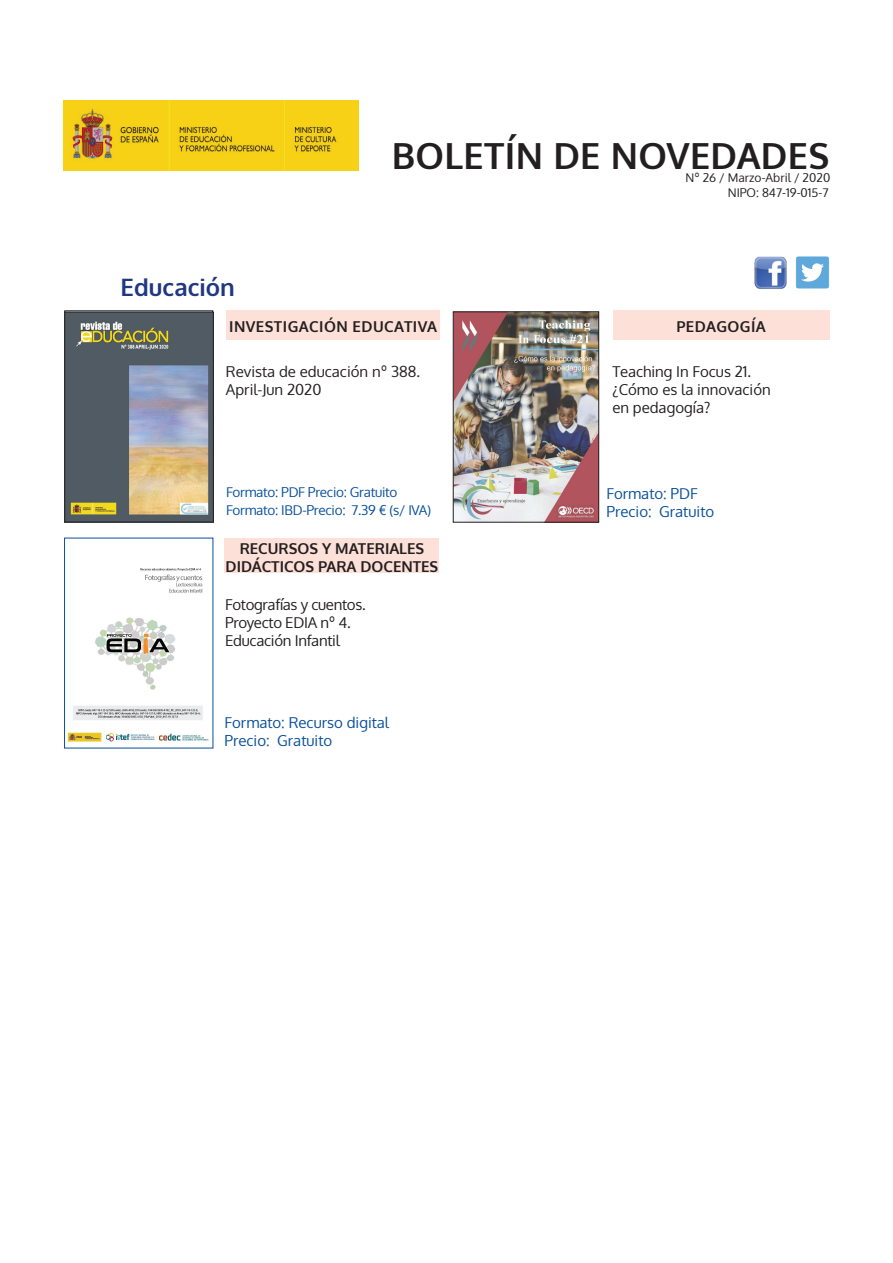
<style>
.page{position:relative;width:893px;height:1263px;background:#fff}
.page>*{position:absolute;margin:0;border:0;box-sizing:border-box;transform-origin:0 0}
.t1{font:700 36px "Oxygen";letter-spacing:.01em;color:#231f20}
.t2{font:700 24px "Oxygen";color:#203781}
.t3{font:15px/18px "Oxygen";color:#231f20}
.t4{font:15px/18px "Oxygen";color:#09509b}
.t5{font:15px/18px "Oxygen";letter-spacing:-.02em;color:#231f20}
.t6{font:700 15px/18px "Oxygen";color:#231f20;text-align:center}
.t7{font:700 15px "Oxygen";letter-spacing:.03em;color:#231f20}
.t8{font:13.5px/18px "Oxygen";letter-spacing:-.02em;color:#09509b}
.t9{font:12px/14.7px "Oxygen";color:#231f20;text-align:right}
</style>
<div class="page">
<img style="left:795px;top:256px;width:34px;height:33px">
<img style="left:754px;top:256px;width:33px;height:33px">
<img style="left:64px;top:101px;width:295px;height:69px">
<img style="left:67px;top:568px;width:142px;height:174px">
<div style="left:225px;top:538px;width:214px;height:35px;background:#fde0d8"></div>
<img style="left:67px;top:314px;width:145px;height:206px">
<div style="left:65px;top:312px;width:149px;height:210px;border:1px solid #231f20"></div>
<img style="left:455px;top:314px;width:142px;height:206px">
<div style="left:453px;top:312px;width:146px;height:210px;border:1px solid #231f20"></div>
<div style="left:226px;top:310px;width:214px;height:30px;background:#fde0d8"></div>
<div style="left:613px;top:310px;width:216px;height:30px;background:#fde0d8"></div>
<h1 class="t1" style="left:392px;top:134px;width:439px">BOLETÍN DE NOVEDADES</h1>
<h2 class="t2" style="left:121px;top:272px;width:116px">EDUCACIÓN</h2>
<p class="t9" style="left:686px;top:171px;width:146px">Nº 26 / Marzo-Abril / 2020<br>NIPO: 847-19-015-7</p>
<p class="t7" style="left:229px;top:317px;width:209px">I NVESTIGACIÓN ED UCATIVA</p>
<p class="t7" style="left:676px;top:317px;width:91px">PEDAGOGÍA</p>
<p class="t3" style="left:226px;top:362px;width:196px">Revista de educación nº 388.<br>April-Jun 2020</p>
<p class="t3" style="left:612px;top:362px;width:160px">Teaching In Focus 21. ¿Cómo es la innovación en pedagogía?</p>
<p class="t8" style="left:226px;top:484px;width:207px">Formato: PDF Precio: Gratuito<br>Formato: IBD-Precio: 7.39 € (s/ IVA)</p>
<p class="t6" style="left:226px;top:540px;width:214px">RECURSOS Y MATERIALES<br>DIDÁCTICOS PARA DOCENTES</p>
<p class="t5" style="left:225px;top:596px;width:142px">Fotografías y cuentos.<br>Proyecto EDIA nº 4.<br>Educación Infantil</p>
<p class="t4" style="left:225px;top:714px;width:166px">Formato: Recurso digital<br>Precio: Gratuito</p>
<p class="t4" style="left:607px;top:484px;width:109px">Formato: PDF<br>Precio: Gratuito</p>
</div>
